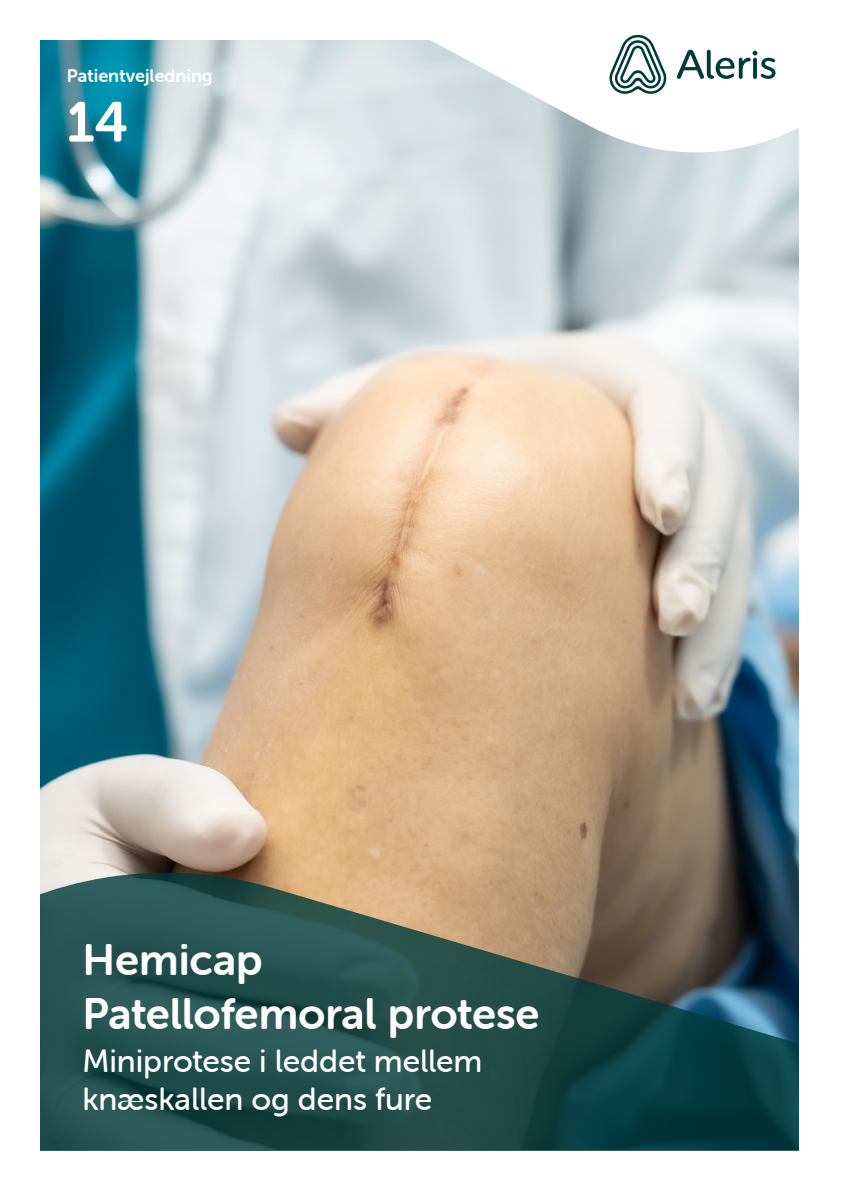
<style>
.page{position:relative;width:842px;height:1191px;background:#fff}
.page>*{position:absolute;margin:0;border:0;box-sizing:border-box;transform-origin:0 0}
.note_ml_rubrik{font:56px "Museo Sans Rounded 700";color:#fff}
.forside_1{font:44px "Museo Sans Rounded 700";letter-spacing:-.005em;color:#fff}
.forside_2{font:32px/38px "Museo Sans Rounded 500";letter-spacing:-.005em;color:#fff}
.note_ml_rubrik-2{font:18.2px "Museo Sans Rounded 700";color:#fff}
</style>
<div class="page">
<img style="left:40px;top:249px;width:759px;height:622px">
<svg style="left:40px;top:40px;width:759px;height:209px;background:#b0cad1"></svg>
<svg style="left:40px;top:871px;width:759px;height:280px;background:#345450"></svg>
<svg style="left:343px;top:34px;width:456px;height:128px"></svg>
<svg style="left:677px;top:50px;width:98px;height:29px"></svg>
<svg style="left:607px;top:35px;width:61px;height:59px"></svg>
<p class="note_ml_rubrik-2" style="left:67px;top:65px;width:147px">Patientvejledning</p>
<p class="note_ml_rubrik" style="left:67px;top:91px;width:63px">14</p>
<p class="forside_1" style="left:82px;top:935px;width:182px">Hemicap</p>
<p class="forside_1" style="left:82px;top:988px;width:458px">Patellofemoral protese</p>
<p class="forside_2" style="left:82px;top:1042px;width:401px">Miniprotese i leddet mellem knæskallen og dens fure</p>
</div>
